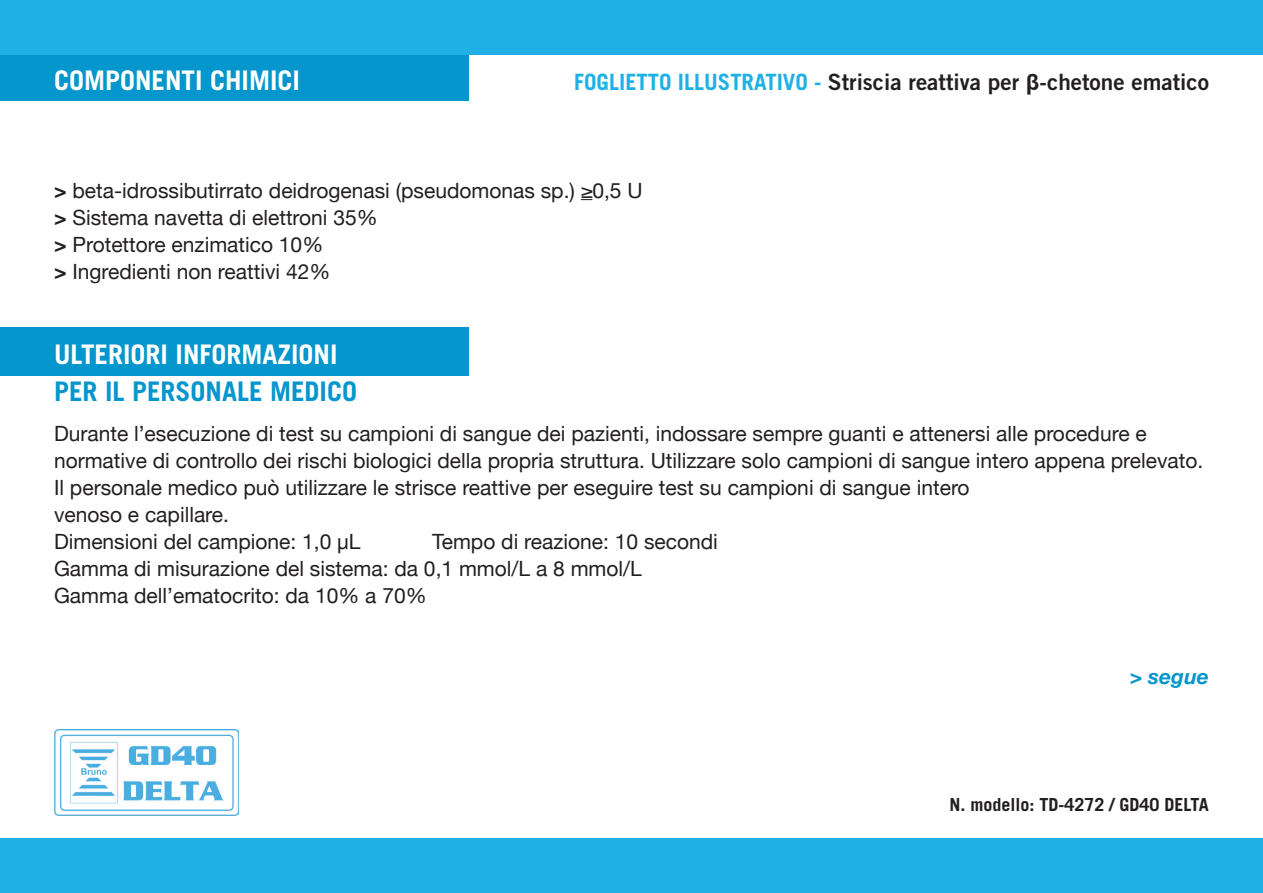
<style>
.page{position:relative;width:1263px;height:893px;background:#fff}
.page>*{position:absolute;margin:0;border:0;box-sizing:border-box;transform-origin:0 0}
.t1{font:700 27px "Trade Gothic LT Std";color:#fff}
.t2{font:700 27px "Trade Gothic LT Std";color:#0496cd}
.t3{font:22.5px "Trade Gothic LT Std Bd 2";color:#231f20}
.t4{font:21px/27px "Helvetica Neue";color:#231f20}
.t5{font:italic 700 21px "Helvetica Neue";color:#0496cd}
.t6{font:700 18px "Trade Gothic LT Std";color:#231f20}
.s1{font-family:"Trade Gothic LT Std";font-weight:700;color:#1fb0e6}
.s2{font-family:"Helvetica";font-weight:700}
.s3{font-weight:700}
.s4{font-family:"Helvetica"}
.s5{font-style:normal}
</style>
<div class="page">
<div style="left:0;top:52px;width:468px;height:49px;background:#0496cd"></div>
<div style="left:0;top:0;width:1263px;height:54px;background:#1fb0e6"></div>
<div style="left:0;top:839px;width:1263px;height:54px;background:#1fb0e6"></div>
<img style="left:54px;top:730px;width:184px;height:85px">
<div style="left:0;top:327px;width:468px;height:49px;background:#0496cd"></div>
<p class="t1" style="left:54px;top:64px;width:248px">COMPONENTI CHIMICI</p>
<p class="t3" style="left:574px;top:68px;width:636px"><span class="s1">FOGLIETTO ILLUSTRATIVO -</span> Striscia reattiva per <span class="s2">β</span>-chetone ematico</p>
<p class="t4" style="left:54px;top:177px;width:590px"><span class="s3">&gt;</span> beta-idrossibutirrato deidrogenasi (pseudomonas sp.) <span class="s4">≥</span>0,5 U <span class="s3">&gt;</span> Sistema navetta di elettroni 35%<br><span class="s3">&gt;</span> Protettore enzimatico 10%<br><span class="s3">&gt;</span> Ingredienti non reattivi 42%</p>
<p class="t1" style="left:54px;top:338px;width:285px">ULTERIORI INFORMAZIONI</p>
<p class="t2" style="left:54px;top:375px;width:305px">PER IL PERSONALE MEDICO</p>
<p class="t4" style="left:54px;top:420px;width:1151px">Durante l’esecuzione di test su campioni di sangue dei pazienti, indossare sempre guanti e attenersi alle procedure e normative di controllo dei rischi biologici della propria struttura. Utilizzare solo campioni di sangue intero appena prelevato.<br>Il personale medico può utilizzare le strisce reattive per eseguire test su campioni di sangue intero<br>venoso e capillare.<br>Dimensioni del campione: 1,0 μL</p>
<p class="t4" style="left:54px;top:528px;width:665px;text-indent:378px">Tempo di reazione: 10 secondi<br>Gamma di misurazione del sistema: da 0,1 mmol/L a 8 mmol/L<br>Gamma dell’ematocrito: da 10% a 70%</p>
<p class="t5" style="left:1130px;top:664px;width:81px"><span class="s5">&gt;</span> segue</p>
<p class="t6" style="left:949px;top:793px;width:261px">N. modello: TD-4272 / GD40 DELTA</p>
</div>
